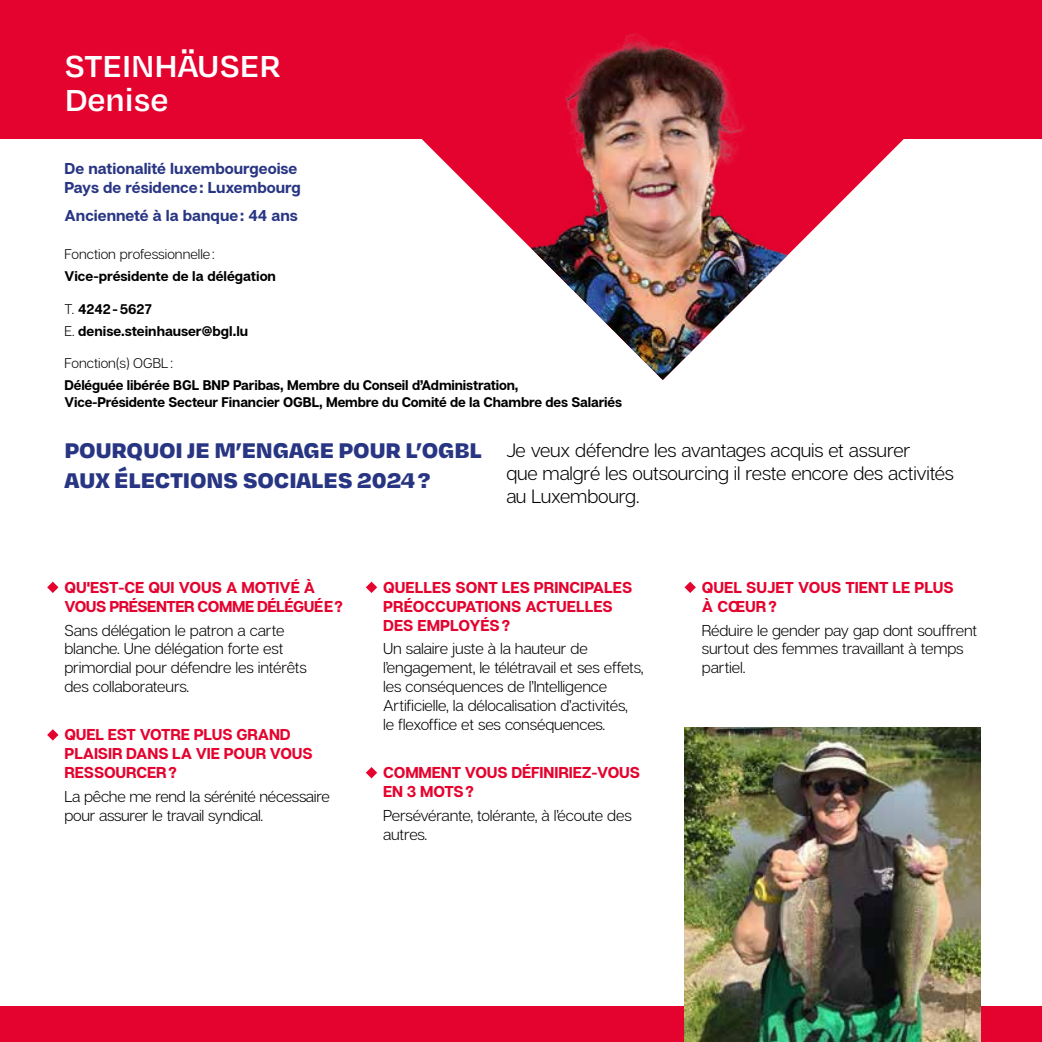
<style>
.page{position:relative;width:1042px;height:1042px;background:#fff}
.page>*{position:absolute;margin:0;border:0;box-sizing:border-box;transform-origin:0 0}
.t1{font:600 35px/33.2px "Degular Text";letter-spacing:-.02em;color:#fff}
.t2{font:900 24.5px/29.8px "Degular Text";letter-spacing:-.01em;color:#283583}
.t3{font:300 19.25px/23.1px "Articulat C Fv 2";letter-spacing:-.01em;color:#000}
.t4{font:300 15.75px/18.9px "Articulat C Fv 2";letter-spacing:-.01em;color:#000}
.t5{font:700 15.75px/18.9px "Articulat C Fv 2";letter-spacing:-.01em;color:#e4032e}
.t6{font:700 15.75px/18.9px "Articulat C Fv 2";color:#283583}
.t7{font:700 15.75px/18.9px "Articulat C Fv 2";letter-spacing:-.03em;color:#e4032e}
.t8{font:700 14px/21.7px "Articulat C Fv 2";letter-spacing:-.01em;color:#000}
.t9{font:300 14px "Articulat C Fv 2";color:#000}
.s1{font-weight:300}
</style>
<div class="page">
<div style="left:0;top:1006px;width:1042px;height:36px;background:#e4032e"></div>
<div style="left:0;top:0;width:1042px;height:139px;background:#e4032e"></div>
<img style="left:684px;top:728px;width:296px;height:314px">
<svg style="left:47px;top:582px;width:11px;height:11px"></svg>
<svg style="left:366px;top:582px;width:11px;height:11px"></svg>
<svg style="left:684px;top:582px;width:12px;height:11px"></svg>
<svg style="left:47px;top:729px;width:11px;height:11px"></svg>
<svg style="left:366px;top:767px;width:11px;height:11px"></svg>
<svg style="left:421px;top:139px;width:483px;height:41px"></svg>
<img style="left:445px;top:34px;width:418px;height:346px">
<h1 class="t1" style="left:64px;top:48px;width:218px">STEINHÄUSER<br>Denise</h1>
<p class="t6" style="left:65px;top:160px;width:238px">De nationalité luxembourgeoise<br>Pays de résidence: Luxembourg</p>
<p class="t6" style="left:65px;top:207px;width:235px">Ancienneté à la banque: 44 ans</p>
<p class="t9" style="left:64px;top:246px;width:151px">Fonction professionnelle:</p>
<p class="t8" style="left:64px;top:266px;width:213px">Vice-présidente de la délégation</p>
<p class="t8" style="left:64px;top:299px;width:185px"><span class="s1">T.</span> 4242-5627<br><span class="s1">E.</span> denise.steinhauser@bgl.lu</p>
<p class="t9" style="left:64px;top:355px;width:110px">Fonction(s) OGBL:</p>
<p class="t8" style="left:64px;top:378px;width:559px;line-height:16.8px">Déléguée libérée BGL BNP Paribas, Membre du Conseil d’Administration,<br>Vice-Présidente Secteur Financier OGBL, Membre du Comité de la Chambre des Salariés</p>
<h2 class="t2" style="left:64px;top:434px;width:419px">POURQUOI JE M’ENGAGE POUR L’OGBL<br>AUX ÉLECTIONS SOCIALES 2024?</h2>
<p class="t3" style="left:506px;top:439px;width:449px">Je veux défendre les avantages acquis et assurer<br>que malgré les outsourcing il reste encore des activités au Luxembourg.</p>
<p class="t7" style="left:65px;top:579px;width:280px">QU'EST-CE QUI VOUS A MOTIVÉ À<br>VOUS PRÉSENTER COMME DÉLÉGUÉE?</p>
<p class="t4" style="left:64px;top:621px;width:244px">Sans délégation le patron a carte blanche. Une délégation forte est primordial pour défendre les intérêts des collaborateurs.</p>
<p class="t5" style="left:65px;top:726px;width:250px">QUEL EST VOTRE PLUS GRAND<br>PLAISIR DANS LA VIE POUR VOUS<br>RESSOURCER?</p>
<p class="t4" style="left:64px;top:787px;width:267px">La pêche me rend la sérénité nécessaire pour assurer le travail syndical.</p>
<p class="t5" style="left:383px;top:579px;width:250px">QUELLES SONT LES PRINCIPALES<br>PRÉOCCUPATIONS ACTUELLES<br>DES EMPLOYÉS?</p>
<p class="t4" style="left:383px;top:640px;width:262px">Un salaire juste à la hauteur de l’engagement, le télétravail et ses effets, les conséquences de l’Intelligence Artificielle, la délocalisation d’activités,<br>le flexoffice et ses conséquences.</p>
<p class="t5" style="left:383px;top:764px;width:258px">COMMENT VOUS DÉFINIRIEZ-VOUS<br>EN 3 MOTS?</p>
<p class="t4" style="left:383px;top:806px;width:250px">Persévérante, tolérante, à l’écoute des autres.</p>
<p class="t5" style="left:702px;top:579px;width:253px">QUEL SUJET VOUS TIENT LE PLUS<br>À CŒUR?</p>
<p class="t4" style="left:702px;top:621px;width:277px">Réduire le gender pay gap dont souffrent surtout des femmes travaillant à temps partiel.</p>
</div>
